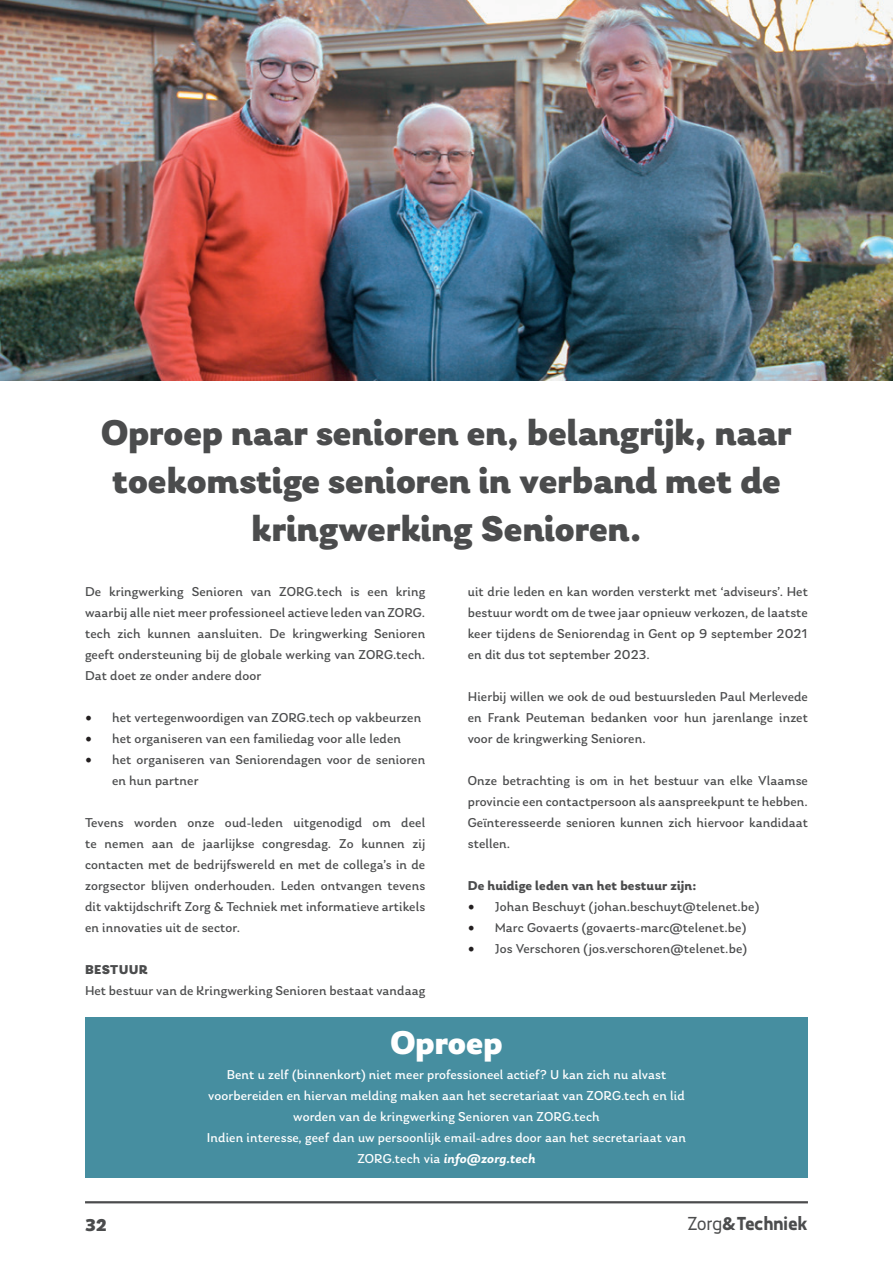
<style>
.page{position:relative;width:893px;height:1263px;background:#fff}
.page>*{position:absolute;margin:0;border:0;box-sizing:border-box;transform-origin:0 0}
.Grote_Titel{font:900 37.5px/48px "Laca";color:#4b4c4d;text-align:center}
.Grote_Titel-2{font:900 34.5px "Laca";color:#fff}
.t1{font:700 18.6px "Karlsen";color:#4b4c4d}
.t2{font:900 18px "Laca";color:#4b4c4d}
.t3{font:13.5px/21px "Laca";letter-spacing:.01em;color:#4b4c4d;text-align:justify}
.t4{font:13.5px/21px "Laca";letter-spacing:.01em;color:#fff;text-align:center}
.t5{font:700 13.5px "Laca";letter-spacing:.01em;color:#4b4c4d}
.Tussentitels{font:900 13.5px "Laca";letter-spacing:.02em;color:#4b4c4d}
.s1{font-family:"Minion Pro";font-size:18px;color:#231f20}
.s2{font-weight:600;font-style:italic}
.s3{font-weight:400}
</style>
<div class="page">
<hr style="left:85px;top:1201px;width:723px;height:2px;background:#4b4c4d">
<div style="left:85px;top:1017px;width:723px;height:161px;background:#468ea0"></div>
<img style="left:0;top:0;width:893px;height:381px">
<p class="Grote_Titel" style="left:101px;top:409px;width:692px">Oproep naar senioren en, belangrijk, naar toekomstige senioren in verband met de kringwerking Senioren.</p>
<p class="t3" style="left:85px;top:581px;width:342px">De kringwerking Senioren van ZORG.tech is een kring waarbij alle niet meer professioneel actieve leden van ZORG. tech zich kunnen aansluiten. De kringwerking Senioren geeft ondersteuning bij de globale werking van ZORG.tech.<br>Dat doet ze onder andere door</p>
<p class="t3" style="left:85px;top:707px;width:338px"><span class="s1">•</span> het vertegenwoordigen van ZORG.tech op vakbeurzen</p>
<p class="t3" style="left:85px;top:728px;width:318px"><span class="s1">•</span> het organiseren van een familiedag voor alle leden</p>
<p class="t3" style="left:112px;top:749px;width:315px;text-indent:-27px"><span class="s1">•</span> het organiseren van Seniorendagen voor de senioren en hun partner</p>
<p class="t3" style="left:85px;top:812px;width:342px">Tevens worden onze oud-leden uitgenodigd om deel te nemen aan de jaarlijkse congresdag. Zo kunnen zij contacten met de bedrijfswereld en met de collega’s in de zorgsector blijven onderhouden. Leden ontvangen tevens dit vaktijdschrift Zorg &amp; Techniek met informatieve artikels en innovaties uit de sector.</p>
<p class="Tussentitels" style="left:85px;top:961px;width:64px">BESTUUR</p>
<p class="t3" style="left:85px;top:980px;width:342px">Het bestuur van de Kringwerking Senioren bestaat vandaag</p>
<p class="t3" style="left:468px;top:581px;width:342px">uit drie leden en kan worden versterkt met ‘adviseurs’. Het bestuur wordt om de twee jaar opnieuw verkozen, de laatste keer tijdens de Seniorendag in Gent op 9 september 2021 en dit dus tot september 2023.</p>
<p class="t3" style="left:468px;top:686px;width:342px">Hierbij willen we ook de oud bestuursleden Paul Merlevede en Frank Peuteman bedanken voor hun jarenlange inzet voor de kringwerking Senioren.</p>
<p class="t3" style="left:468px;top:770px;width:342px">Onze betrachting is om in het bestuur van elke Vlaamse provincie een contactpersoon als aanspreekpunt te hebben.<br>Geïnteresseerde senioren kunnen zich hiervoor kandidaat stellen.</p>
<p class="t5" style="left:468px;top:878px;width:230px">De huidige leden van het bestuur zijn:</p>
<p class="t3" style="left:468px;top:896px;width:293px"><span class="s1">•</span> Johan Beschuyt (johan.beschuyt@telenet.be)</p>
<p class="t3" style="left:468px;top:917px;width:280px"><span class="s1">•</span> Marc Govaerts (govaerts-marc@telenet.be)</p>
<p class="t3" style="left:468px;top:938px;width:281px"><span class="s1">•</span> Jos Verschoren (jos.verschoren@telenet.be)</p>
<p class="Grote_Titel-2" style="left:390px;top:1021px;width:114px">Oproep</p>
<p class="t4" style="left:208px;top:1064px;width:478px">Bent u zelf (binnenkort) niet meer professioneel actief? U kan zich nu alvast voorbereiden en hiervan melding maken aan het secretariaat van ZORG.tech en lid worden van de kringwerking Senioren van ZORG.tech</p>
<p class="t4" style="left:207px;top:1127px;width:481px">Indien interesse, geef dan uw persoonlijk email-adres door aan het secretariaat van<br>ZORG.tech via <span class="s2">info@zorg.tech</span></p>
<h3 class="t2" style="left:85px;top:1214px;width:23px">32</h3>
<h3 class="t1" style="left:687px;top:1211px;width:122px"><span class="s3">Zorg</span>&amp;Techniek</h3>
</div>
